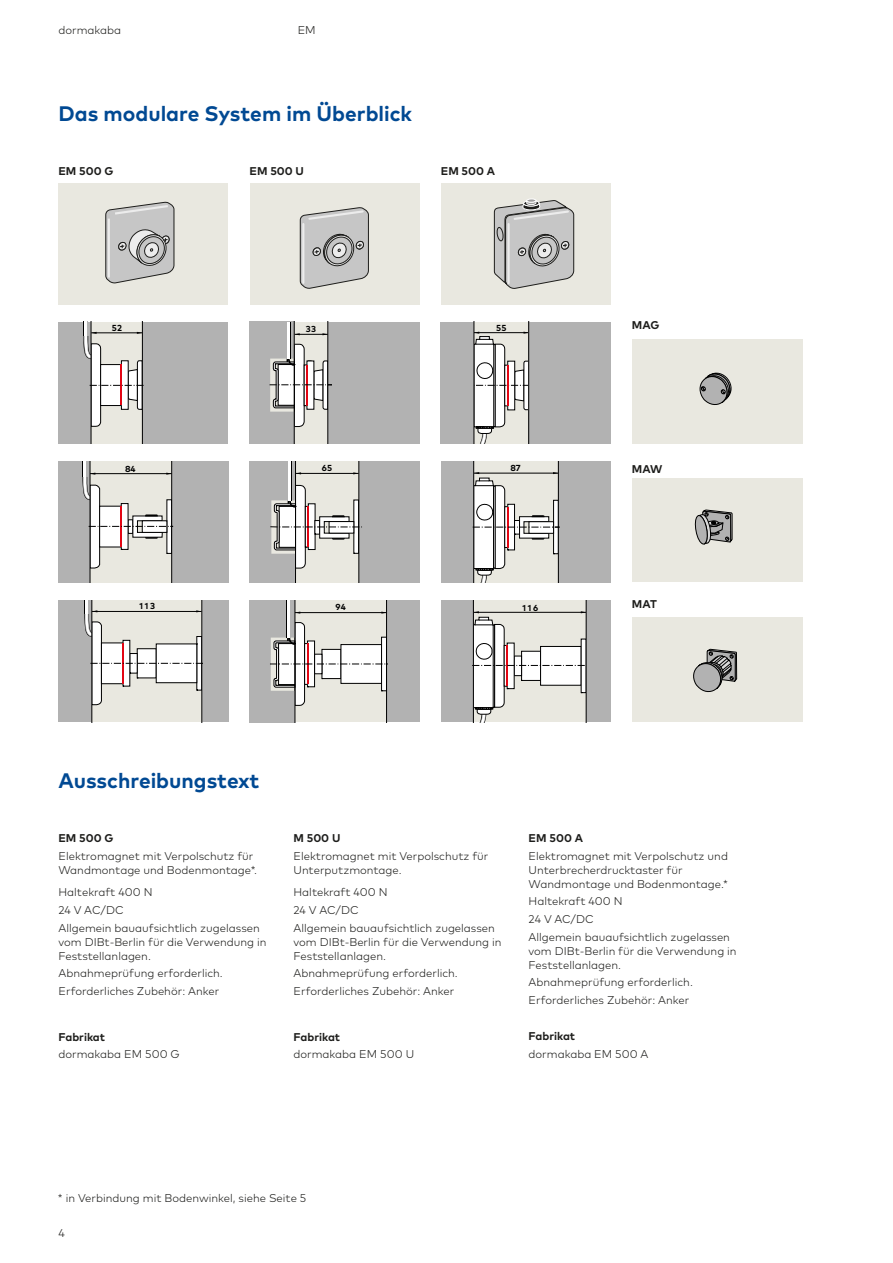
<style>
.page{position:relative;width:893px;height:1263px;background:#fff}
.page>*{position:absolute;margin:0;border:0;box-sizing:border-box;transform-origin:0 0}
.t1{font:700 21px "Mark Pro";color:#004993}
.t2{font:300 11.25px/18px "Mark Pro";color:#1d1d1b}
.t3{font:700 11.25px "Mark Pro";color:#1d1d1b}
.t4{font:700 8.7px "Mark Pro";letter-spacing:.03em;color:#000}
</style>
<div class="page">
<div style="left:58px;top:183px;width:170px;height:121px;background:#e9e8e0"></div>
<svg style="left:105px;top:202px;width:70px;height:81px"></svg>
<div style="left:250px;top:183px;width:170px;height:121px;background:#e9e8e0"></div>
<svg style="left:299px;top:207px;width:70px;height:82px"></svg>
<div style="left:441px;top:183px;width:170px;height:121px;background:#e9e8e0"></div>
<svg style="left:493px;top:199px;width:82px;height:90px"></svg>
<div style="left:58px;top:322px;width:170px;height:122px;background:#e9e8e0"></div>
<div style="left:58px;top:322px;width:33px;height:122px;background:#b2b2b2"></div>
<div style="left:142px;top:322px;width:86px;height:122px;background:#b2b2b2"></div>
<svg style="left:83px;top:322px;width:61px;height:105px"></svg>
<hr style="left:91px;top:322px;width:1px;height:122px;background:#000">
<hr style="left:142px;top:322px;width:1px;height:122px;background:#000">
<div style="left:328px;top:322px;width:92px;height:122px;background:#b2b2b2"></div>
<svg style="left:250px;top:322px;width:82px;height:122px"></svg>
<svg style="left:286px;top:322px;width:4px;height:37px"></svg>
<hr style="left:287px;top:322px;width:2px;height:37px;background:#fff">
<hr style="left:327px;top:322px;width:1px;height:122px;background:#000">
<hr style="left:294px;top:322px;width:1px;height:122px;background:#000">
<div style="left:441px;top:322px;width:170px;height:122px;background:#e9e8e0"></div>
<div style="left:441px;top:322px;width:33px;height:122px;background:#b2b2b2"></div>
<div style="left:529px;top:322px;width:82px;height:122px;background:#b2b2b2"></div>
<svg style="left:473px;top:332px;width:57px;height:112px"></svg>
<hr style="left:528px;top:322px;width:1px;height:122px;background:#000">
<hr style="left:474px;top:322px;width:1px;height:122px;background:#000">
<div style="left:58px;top:461px;width:170px;height:122px;background:#e9e8e0"></div>
<div style="left:58px;top:461px;width:32px;height:122px;background:#b2b2b2"></div>
<div style="left:172px;top:461px;width:56px;height:122px;background:#b2b2b2"></div>
<svg style="left:82px;top:461px;width:91px;height:108px"></svg>
<hr style="left:90px;top:461px;width:1px;height:122px;background:#000">
<hr style="left:171px;top:461px;width:1px;height:122px;background:#000">
<div style="left:359px;top:461px;width:61px;height:122px;background:#b2b2b2"></div>
<svg style="left:250px;top:461px;width:112px;height:122px"></svg>
<div style="left:287px;top:461px;width:5px;height:39px;background:#000"></div>
<hr style="left:287px;top:461px;width:4px;height:39px;background:#b2b2b2">
<hr style="left:288px;top:461px;width:3px;height:39px;background:#fff">
<hr style="left:358px;top:461px;width:1px;height:122px;background:#000">
<hr style="left:295px;top:461px;width:1px;height:122px;background:#000">
<div style="left:441px;top:461px;width:170px;height:122px;background:#e9e8e0"></div>
<div style="left:441px;top:461px;width:33px;height:122px;background:#b2b2b2"></div>
<div style="left:558px;top:461px;width:53px;height:122px;background:#b2b2b2"></div>
<svg style="left:474px;top:472px;width:86px;height:111px"></svg>
<hr style="left:558px;top:461px;width:1px;height:122px;background:#000">
<hr style="left:473px;top:461px;width:1px;height:122px;background:#000">
<div style="left:58px;top:600px;width:170px;height:122px;background:#e9e8e0"></div>
<div style="left:58px;top:600px;width:34px;height:122px;background:#b2b2b2"></div>
<div style="left:202px;top:600px;width:26px;height:122px;background:#b2b2b2"></div>
<div style="left:84px;top:600px;width:5px;height:14px;background:#000"></div>
<hr style="left:85px;top:600px;width:4px;height:14px;background:#b2b2b2">
<hr style="left:85px;top:600px;width:3px;height:14px;background:#fff">
<svg style="left:84px;top:610px;width:119px;height:95px"></svg>
<hr style="left:91px;top:600px;width:1px;height:122px;background:#000">
<hr style="left:201px;top:600px;width:1px;height:122px;background:#000">
<div style="left:387px;top:600px;width:33px;height:122px;background:#b2b2b2"></div>
<svg style="left:250px;top:600px;width:138px;height:122px"></svg>
<div style="left:286px;top:600px;width:5px;height:38px;background:#000"></div>
<svg style="left:287px;top:600px;width:4px;height:38px"></svg>
<hr style="left:288px;top:600px;width:2px;height:38px;background:#fff">
<hr style="left:386px;top:600px;width:1px;height:122px;background:#000">
<hr style="left:295px;top:600px;width:1px;height:122px;background:#000">
<div style="left:441px;top:600px;width:170px;height:122px;background:#e9e8e0"></div>
<div style="left:441px;top:600px;width:32px;height:122px;background:#b2b2b2"></div>
<div style="left:586px;top:600px;width:25px;height:122px;background:#b2b2b2"></div>
<svg style="left:472px;top:611px;width:114px;height:111px"></svg>
<hr style="left:586px;top:600px;width:1px;height:122px;background:#000">
<hr style="left:473px;top:600px;width:1px;height:122px;background:#000">
<div style="left:632px;top:339px;width:170px;height:105px;background:#e9e8e0"></div>
<svg style="left:699px;top:372px;width:33px;height:33px"></svg>
<div style="left:632px;top:478px;width:170px;height:104px;background:#e9e8e0"></div>
<svg style="left:694px;top:509px;width:39px;height:36px"></svg>
<div style="left:632px;top:618px;width:170px;height:104px;background:#e9e8e0"></div>
<svg style="left:693px;top:648px;width:45px;height:44px"></svg>
<p class="t2" style="left:58px;top:22px;width:64px">dormakaba</p>
<p class="t2" style="left:298px;top:22px;width:20px">EM</p>
<h1 class="t1" style="left:58px;top:107px;width:355px">Das modulare System im Überblick</h1>
<p class="t3" style="left:58px;top:167px;width:57px">EM 500 G</p>
<p class="t3" style="left:250px;top:167px;width:56px">EM 500 U</p>
<p class="t3" style="left:441px;top:167px;width:56px">EM 500 A</p>
<p class="t4" style="left:112px;top:325px;width:12px">52</p>
<p class="t4" style="left:306px;top:326px;width:12px">33</p>
<p class="t4" style="left:496px;top:325px;width:12px">55</p>
<p class="t4" style="left:125px;top:465px;width:12px">84</p>
<p class="t4" style="left:322px;top:465px;width:12px">65</p>
<p class="t4" style="left:510px;top:465px;width:12px">87</p>
<p class="t4" style="left:140px;top:603px;width:17px">113</p>
<p class="t4" style="left:335px;top:604px;width:12px">94</p>
<p class="t4" style="left:523px;top:604px;width:17px">116</p>
<h1 class="t1" style="left:58px;top:773px;width:202px">Ausschreibungstext</h1>
<p class="t3" style="left:632px;top:320px;width:29px">MAG</p>
<p class="t3" style="left:632px;top:464px;width:32px">MAW</p>
<p class="t3" style="left:632px;top:599px;width:26px">MAT</p>
<p class="t3" style="left:58px;top:833px;width:57px">EM 500 G</p>
<p class="t2" style="left:58px;top:850px;width:200px;line-height:14.2px">Elektromagnet mit Verpol schutz für<br>Wandmontage und Bodenmontage*.</p>
<p class="t2" style="left:58px;top:884px;width:203px">Haltekraft 400 N<br>24 V AC/DC<br>Allgemein bauaufsichtlich zugelassen</p>
<p class="t2" style="left:58px;top:936px;width:210px;line-height:14.2px">vom DIBt-Berlin für die Verwendung in<br>Feststellanlagen.</p>
<p class="t2" style="left:58px;top:965px;width:166px">Abnahmeprüfung erforderlich.<br>Erforderliches Zubehör: Anker</p>
<p class="t3" style="left:58px;top:1033px;width:48px">Fabrikat</p>
<p class="t2" style="left:58px;top:1046px;width:123px">dormakaba EM 500 G</p>
<p class="t3" style="left:293px;top:833px;width:48px">M 500 U</p>
<p class="t2" style="left:293px;top:850px;width:196px;line-height:14.2px">Elektromagnet mit Verpol schutz für<br>Unterputz montage.</p>
<p class="t2" style="left:293px;top:884px;width:203px">Haltekraft 400 N<br>24 V AC/DC<br>Allgemein bauaufsichtlich zugelassen</p>
<p class="t2" style="left:293px;top:936px;width:210px;line-height:14.2px">vom DIBt-Berlin für die Verwendung in<br>Feststellanlagen.</p>
<p class="t2" style="left:293px;top:965px;width:166px">Abnahmeprüfung erforderlich.<br>Erforderliches Zubehör: Anker</p>
<p class="t3" style="left:293px;top:1033px;width:48px">Fabrikat</p>
<p class="t2" style="left:293px;top:1046px;width:122px">dormakaba EM 500 U</p>
<p class="t3" style="left:529px;top:833px;width:56px">EM 500 A</p>
<p class="t2" style="left:529px;top:850px;width:201px;line-height:14.2px">Elektromagnet mit Verpol schutz und<br>Unterbrecher drucktaster für<br>Wandmontage und Bodenmontage.*</p>
<p class="t2" style="left:529px;top:893px;width:203px">Haltekraft 400 N<br>24 V AC/DC<br>Allgemein bauaufsichtlich zugelassen</p>
<p class="t2" style="left:529px;top:945px;width:210px;line-height:14.2px">vom DIBt-Berlin für die Verwendung in<br>Feststellanlagen.</p>
<p class="t2" style="left:529px;top:974px;width:166px">Abnahmeprüfung erforderlich.<br>Erforderliches Zubehör: Anker</p>
<p class="t3" style="left:529px;top:1031px;width:48px">Fabrikat</p>
<p class="t2" style="left:529px;top:1046px;width:121px">dormakaba EM 500 A</p>
<p class="t2" style="left:58px;top:1190px;width:250px">* in Verbindung mit Bodenwinkel, siehe Seite 5</p>
<p class="t2" style="left:58px;top:1225px;width:8px">4</p>
</div>
